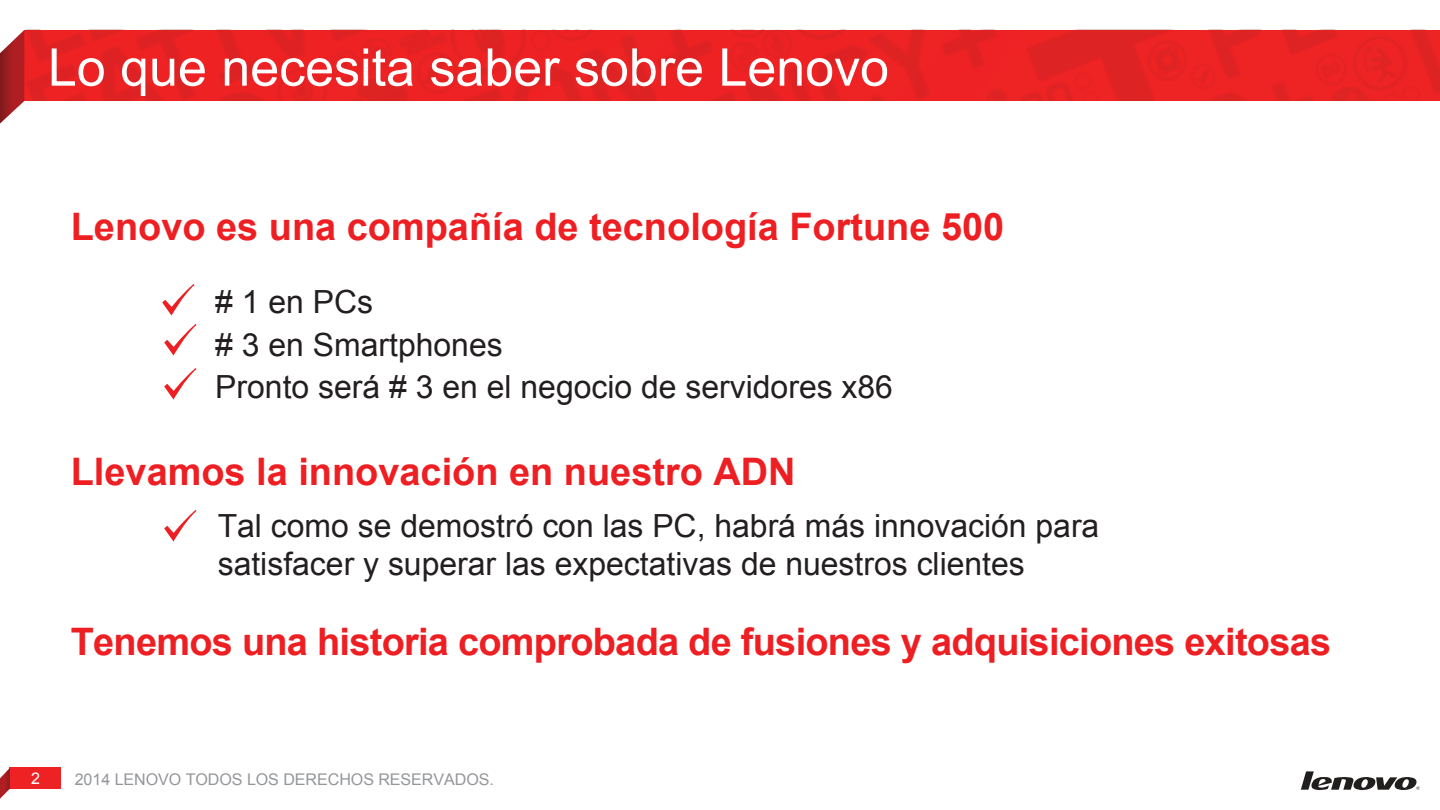
<style>
.page{position:relative;width:1440px;height:810px;background:#fff}
.page>*{position:absolute;margin:0;border:0;box-sizing:border-box;transform-origin:0 0}
.t1{font:52px "Arial";color:#fff}
.t2{font:700 38px "Arial";color:#ee1f23}
.t3{font:700 38px "Arial";letter-spacing:-.02em;color:#ee1f23}
.t4{font:32px/42.4px "Arial";color:#231f20}
.t5{font:16px "Arial";letter-spacing:-.005em;color:#949699}
.t6{font:16px "Arial";color:#fff}
</style>
<div class="page">
<svg style="left:164px;top:368px;width:32px;height:32px"></svg>
<svg style="left:164px;top:510px;width:32px;height:32px"></svg>
<img style="left:24px;top:30px;width:1416px;height:71px">
<svg style="left:0;top:30px;width:24px;height:94px"></svg>
<div style="left:10px;top:768px;width:50px;height:21px;background:#ee2224"></div>
<svg style="left:0;top:768px;width:10px;height:31px"></svg>
<svg style="left:1301px;top:771px;width:119px;height:19px"></svg>
<svg style="left:162px;top:284px;width:32px;height:32px"></svg>
<svg style="left:164px;top:324px;width:32px;height:32px"></svg>
<h1 class="t1" style="left:48px;top:33px;width:843px">Lo que necesita saber sobre Lenovo</h1>
<p class="t2" style="left:71px;top:201px;width:935px">Lenovo es una compañía de tecnología Fortune 500</p>
<p class="t4" style="left:215px;top:281px;width:679px"># 1 en PCs<br># 3 en Smartphones<br>Pronto será # 3 en el negocio de servidores x86</p>
<p class="t2" style="left:71px;top:446px;width:726px">Llevamos la innovación en nuestro ADN</p>
<p class="t4" style="left:218px;top:507px;width:883px;line-height:38.4px">Tal como se demostró con las PC, habrá más innovación para satisfacer y superar las expectativas de nuestros clientes</p>
<p class="t3" style="left:71px;top:617px;width:1262px">Tenemos una historia comprobada de fusiones y adquisiciones exitosas</p>
<p class="t6" style="left:31px;top:768px;width:10px">2</p>
<p class="t5" style="left:75px;top:769px;width:421px">2014 LENOVO TODOS LOS DERECHOS RESERVADOS.</p>
</div>
